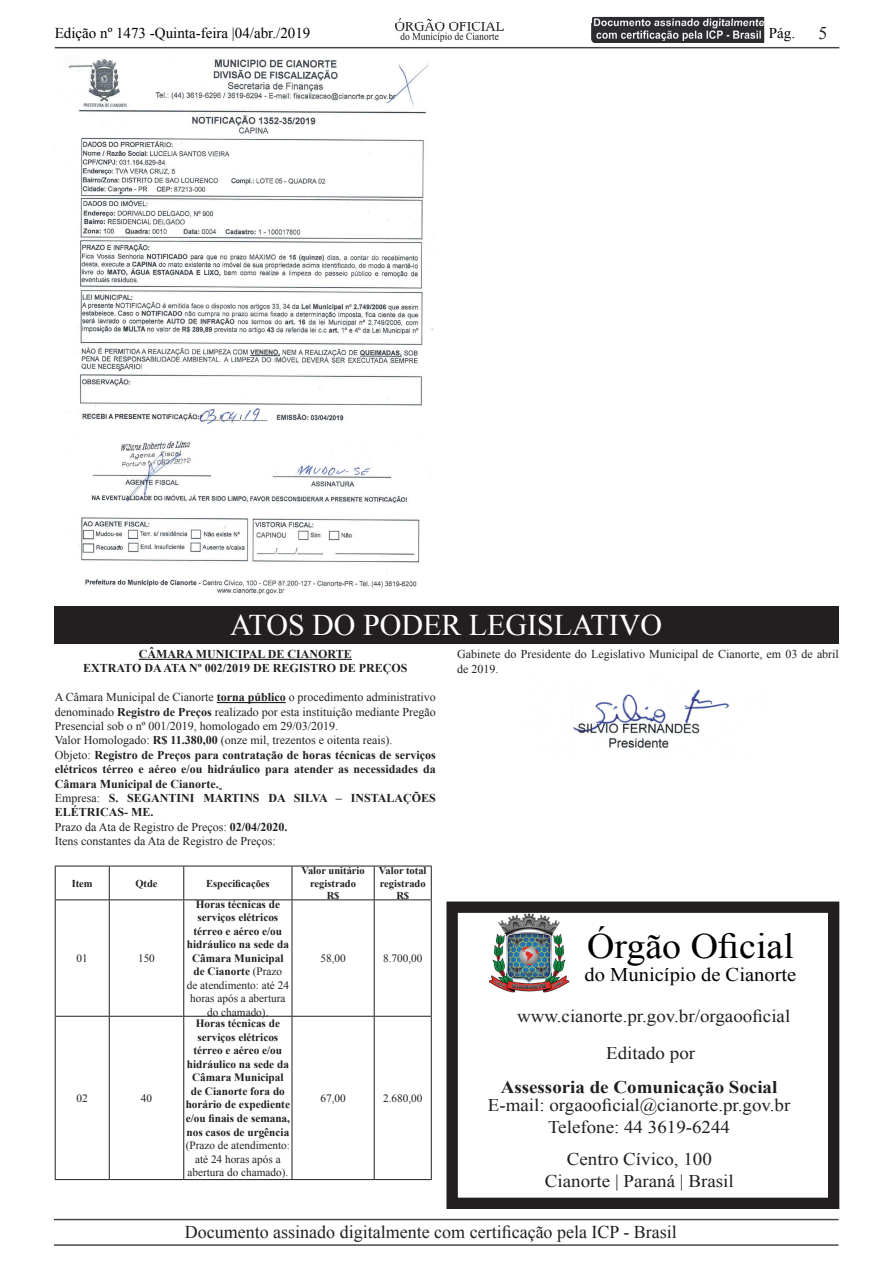
<style>
.page{position:relative;width:893px;height:1263px;background:#fff}
.page>*{position:absolute;margin:0;border:0;box-sizing:border-box;transform-origin:0 0}
.t1{font:35.7px "Times New Roman";color:#000001;scale:1.06 1}
.t2{font:30px "Times New Roman";color:#fff}
.t3{font:19.35px "Times New Roman";color:#000001;scale:1.06 1}
.t4{font:18px "Times New Roman";color:#231f20}
.t5{font:17.85px/21.5px "Times New Roman";color:#231f20;text-align:center;scale:1.06 1}
.t6{font:700 17.85px "Times New Roman";color:#231f20;scale:1.06 1}
.t7{font:15px "Times New Roman";color:#000001}
.t8{font:12px/14.4px "Times New Roman";color:#231f20}
.t9{font:700 12px/14.4px "Times New Roman";color:#231f20;text-align:center}
.t10{font:700 11.25px/13.5px "Times New Roman";color:#231f20;text-align:center}
.t11{font:11.25px/13.5px "Times New Roman";color:#231f20;text-align:center}
.t12{font:700 10.5px/12.6px "Times New Roman";color:#231f20;text-align:center}
.s1{font-size:21px}
.s2{font-weight:700}
.s3{font-weight:400}
</style>
<div class="page">
<hr style="left:54px;top:1219px;width:784px;height:1px;background:#444445">
<hr style="left:55px;top:47px;width:784px;height:1px;background:#444445">
<hr style="left:54px;top:1244px;width:784px;height:2px;background:#444445">
<img style="left:397px;top:18px;width:104px;height:5px">
<img style="left:396px;top:23px;width:107px;height:18px">
<img style="left:592px;top:17px;width:172px;height:6px">
<img style="left:592px;top:23px;width:172px;height:19px">
<img style="left:66px;top:59px;width:367px;height:536px">
<div style="left:54px;top:606px;width:785px;height:37px;background:#231f20"></div>
<hr style="left:139px;top:659px;width:213px;height:1px;background:#231f20">
<hr style="left:217px;top:702px;width:69px;height:1px;background:#231f20">
<hr style="left:55px;top:866px;width:54px;height:1px;background:#231f20">
<hr style="left:55px;top:866px;width:1px;height:33px;background:#231f20">
<hr style="left:109px;top:866px;width:75px;height:1px;background:#231f20">
<hr style="left:109px;top:866px;width:1px;height:33px;background:#231f20">
<hr style="left:184px;top:866px;width:108px;height:1px;background:#231f20">
<hr style="left:183px;top:866px;width:1px;height:33px;background:#231f20">
<hr style="left:292px;top:866px;width:82px;height:1px;background:#231f20">
<hr style="left:292px;top:866px;width:1px;height:33px;background:#231f20">
<hr style="left:374px;top:866px;width:58px;height:1px;background:#231f20">
<hr style="left:374px;top:866px;width:1px;height:33px;background:#231f20">
<hr style="left:431px;top:866px;width:1px;height:33px;background:#231f20">
<hr style="left:55px;top:899px;width:54px;height:1px;background:#231f20">
<hr style="left:55px;top:900px;width:1px;height:116px;background:#231f20">
<hr style="left:109px;top:899px;width:75px;height:1px;background:#231f20">
<hr style="left:109px;top:900px;width:1px;height:116px;background:#231f20">
<hr style="left:184px;top:899px;width:108px;height:1px;background:#231f20">
<hr style="left:183px;top:900px;width:1px;height:116px;background:#231f20">
<hr style="left:292px;top:899px;width:82px;height:1px;background:#231f20">
<hr style="left:292px;top:900px;width:1px;height:116px;background:#231f20">
<hr style="left:374px;top:899px;width:58px;height:1px;background:#231f20">
<hr style="left:374px;top:900px;width:1px;height:116px;background:#231f20">
<hr style="left:431px;top:900px;width:1px;height:116px;background:#231f20">
<hr style="left:55px;top:1016px;width:54px;height:1px;background:#231f20">
<hr style="left:55px;top:1016px;width:1px;height:163px;background:#231f20">
<hr style="left:109px;top:1016px;width:75px;height:1px;background:#231f20">
<hr style="left:109px;top:1016px;width:1px;height:163px;background:#231f20">
<hr style="left:184px;top:1016px;width:108px;height:1px;background:#231f20">
<hr style="left:183px;top:1016px;width:1px;height:163px;background:#231f20">
<hr style="left:292px;top:1016px;width:82px;height:1px;background:#231f20">
<hr style="left:292px;top:1016px;width:1px;height:163px;background:#231f20">
<hr style="left:374px;top:1016px;width:58px;height:1px;background:#231f20">
<hr style="left:374px;top:1016px;width:1px;height:163px;background:#231f20">
<hr style="left:431px;top:1016px;width:1px;height:163px;background:#231f20">
<hr style="left:55px;top:1179px;width:54px;height:1px;background:#231f20">
<hr style="left:109px;top:1179px;width:75px;height:1px;background:#231f20">
<hr style="left:184px;top:1179px;width:108px;height:1px;background:#231f20">
<hr style="left:292px;top:1179px;width:82px;height:1px;background:#231f20">
<hr style="left:374px;top:1179px;width:58px;height:1px;background:#231f20">
<img style="left:573px;top:689px;width:156px;height:59px">
<div style="left:446px;top:901px;width:393px;height:308px;border:11px solid #231f20"></div>
<img style="left:489px;top:913px;width:81px;height:80px">
<p class="t7" style="left:55px;top:23px;width:257px">Edição nº 1473 -Quinta-feira |04/abr./2019</p>
<p class="t7" style="left:759px;top:23px;width:37px"><span class="s1">|</span> Pág.</p>
<h3 class="t4" style="left:818px;top:21px;width:10px">5</h3>
<h2 class="t2" style="left:230px;top:605px;width:433px">ATOS DO PODER LEGISLATIVO</h2>
<p class="t9" style="left:83px;top:646px;width:326px">CÂMARA MUNICIPAL DE CIANORTE<br>EXTRATO DA ATA Nº 002/2019 DE REGISTRO DE PREÇOS</p>
<p class="t8" style="left:55px;top:690px;width:383px">A Câmara Municipal de Cianorte <span class="s2">torna público</span> o procedimento administrativo denominado <span class="s2">Registro de Preços</span> realizado por esta instituição mediante Pregão Presencial sob o nº 001/2019, homologado em 29/03/2019.<br>Valor Homologado: <span class="s2">R$ 11.380,00</span> (onze mil, trezentos e oitenta reais).<br>Objeto: <span class="s2">Registro de Preços para contratação de horas técnicas de serviços elétricos térreo e aéreo e/ou hidráulico para atender as necessidades da Câmara Municipal de Cianorte.<br></span>Empresa: <span class="s2">S. SEGANTINI MARTINS DA SILVA – INSTALAÇÕES ELÉTRICAS- ME.<br></span>Prazo da Ata de Registro de Preços: <span class="s2">02/04/2020.<br></span>Itens constantes da Ata de Registro de Preços:</p>
<p class="t12" style="left:72px;top:877px;width:22px">Item</p>
<p class="t12" style="left:135px;top:877px;width:24px">Qtde</p>
<p class="t12" style="left:206px;top:876px;width:65px">Especificações</p>
<p class="t8" style="left:457px;top:647px;width:383px">Gabinete do Presidente do Legislativo Municipal de Cianorte, em 03 de abril de 2019.</p>
<p class="t12" style="left:301px;top:864px;width:65px">Valor unitário registrado<br>R$</p>
<p class="t12" style="left:379px;top:864px;width:49px">Valor total registrado<br>R$</p>
<p class="t10" style="left:187px;top:897px;width:104px">Horas técnicas de serviços elétricos térreo e aéreo e/ou hidráulico na sede da<br>Câmara Municipal de Cianorte <span class="s3">(Prazo<br>de atendimento: até 24 horas após a abertura do chamado).</span></p>
<h1 class="t1" style="left:587px;top:922px;width:197px">Órgão Oficial</h1>
<h3 class="t3" style="left:585px;top:962px;width:201px">do Município de Cianorte</h3>
<p class="t11" style="left:320px;top:952px;width:27px">58,00</p>
<p class="t11" style="left:383px;top:951px;width:41px">8.700,00</p>
<p class="t11" style="left:77px;top:952px;width:13px">01</p>
<p class="t11" style="left:138px;top:952px;width:18px">150</p>
<h3 class="t5" style="left:517px;top:1005px;width:259px">www.cianorte.pr.gov.br/orgaooficial</h3>
<p class="t10" style="left:186px;top:1017px;width:106px">Horas técnicas de serviços elétricos térreo e aéreo e/ou hidráulico na sede da<br>Câmara Municipal de Cianorte fora do horário de expediente e/ou finais de semana, nos casos de urgência</p>
<p class="t11" style="left:186px;top:1138px;width:106px">(Prazo de atendimento: até 24 horas após a abertura do chamado).</p>
<h3 class="t5" style="left:606px;top:1042px;width:86px">Editado por</h3>
<h3 class="t6" style="left:501px;top:1075px;width:263px">Assessoria de Comunicação Social</h3>
<p class="t11" style="left:320px;top:1091px;width:27px">67,00</p>
<p class="t11" style="left:383px;top:1091px;width:41px">2.680,00</p>
<p class="t11" style="left:77px;top:1091px;width:13px">02</p>
<p class="t11" style="left:141px;top:1091px;width:13px">40</p>
<h3 class="t5" style="left:488px;top:1094px;width:287px">E-mail: orgaooficial@cianorte.pr.gov.br<br>Telefone: 44 3619-6244</h3>
<h3 class="t5" style="left:545px;top:1148px;width:180px">Centro Cívico, 100<br>Cianorte | Paraná | Brasil</h3>
<h3 class="t4" style="left:185px;top:1220px;width:494px">Documento assinado digitalmente com certificação pela ICP - Brasil</h3>
</div>
